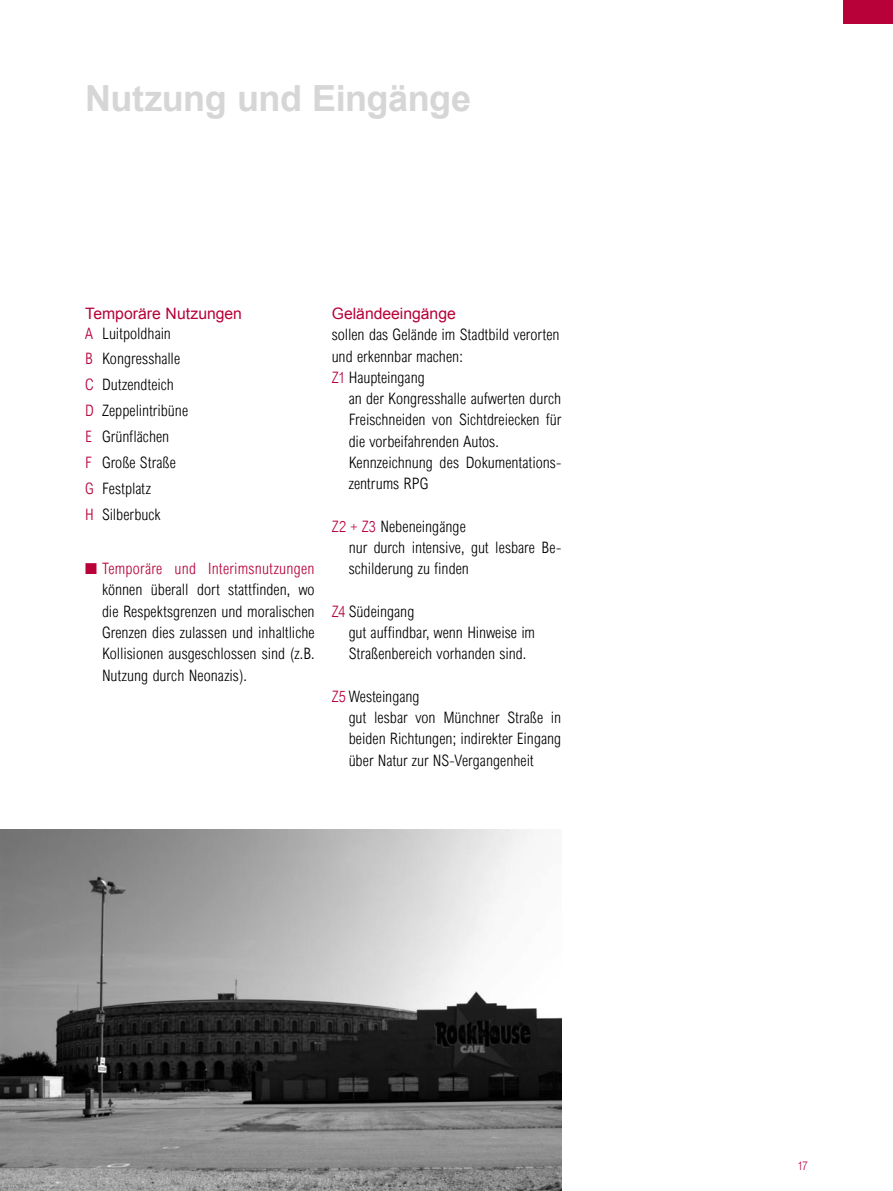
<style>
.page{position:relative;width:893px;height:1191px;background:#fff}
.page>*{position:absolute;margin:0;border:0;box-sizing:border-box;transform-origin:0 0}
.t1{font:700 36px "Arial";letter-spacing:-.015em;color:#d6d6d6}
.t2{font:300 condensed 15.75px/21.3px "Arial";letter-spacing:.005em;color:#000}
.t3{font:15.75px/19.5px "Arial";color:#b80039}
.t4{font:300 condensed 12px "Arial";color:#b80039}
.s1{font-weight:300;font-stretch:condensed}
.s2{font-weight:300;font-stretch:condensed;color:#000}
.s3{color:#b80039}
</style>
<div class="page">
<div style="left:844px;top:0;width:49px;height:24px;background:#b80039"></div>
<img style="left:0;top:829px;width:561px;height:362px">
<h1 class="t1" style="left:85px;top:78px;width:387px">Nutzung und Eingänge</h1>
<p class="t3" style="left:85px;top:304px;width:158px">Temporäre Nutzungen<br><span class="s1">A</span> <span class="s2">Luitpoldhain</span></p>
<p class="t2" style="left:85px;top:346px;width:105px;line-height:26px"><span class="s3">B</span> Kongresshalle<br><span class="s3">C</span> Dutzendteich<br><span class="s3">D</span> Zeppelintribüne<br><span class="s3">E</span> Grünflächen<br><span class="s3">F</span> Große Straße<br><span class="s3">G</span> Festplatz<br><span class="s3">H</span> Silberbuck</p>
<p class="t2" style="left:102px;top:558px;width:214px;text-align:justify;text-indent:-17px"><span class="s3">■ Temporäre und Interimsnutzungen </span>können überall dort stattfinden, wo die Respektsgrenzen und moralischen Grenzen dies zulassen und inhaltliche Kollisionen ausgeschlossen sind (z.B.<br>Nutzung durch Neonazis).</p>
<p class="t3" style="left:332px;top:304px;width:126px">Geländeeingänge</p>
<p class="t2" style="left:332px;top:324px;width:229px">sollen das Gelände im Stadtbild verorten und erkennbar machen:<br><span class="s3">Z1</span> Haupteingang</p>
<p class="t2" style="left:349px;top:388px;width:214px">an der Kongresshalle aufwerten durch<br>Freischneiden von Sichtdreiecken für die vorbeifahrenden Autos.<br>Kennzeichnung des Dokumentations&shy;zentrums RPG</p>
<p class="t2" style="left:349px;top:515px;width:214px;text-indent:-17px"><span class="s3">Z2 + Z3</span> Nebeneingänge<br>nur durch intensive, gut lesbare Be&shy;schilderung zu finden</p>
<p class="t2" style="left:349px;top:600px;width:188px;text-indent:-17px"><span class="s3">Z4</span> Südeingang<br>gut auffindbar, wenn Hinweise im<br>Straßenbereich vorhanden sind.</p>
<p class="t2" style="left:349px;top:685px;width:214px;text-indent:-17px"><span class="s3">Z5</span> Westeingang<br>gut lesbar von Münchner Straße in beiden Richtungen; indirekter Eingang über Natur zur NS-Vergangenheit</p>
<p class="t4" style="left:797px;top:1158px;width:12px">17</p>
</div>
